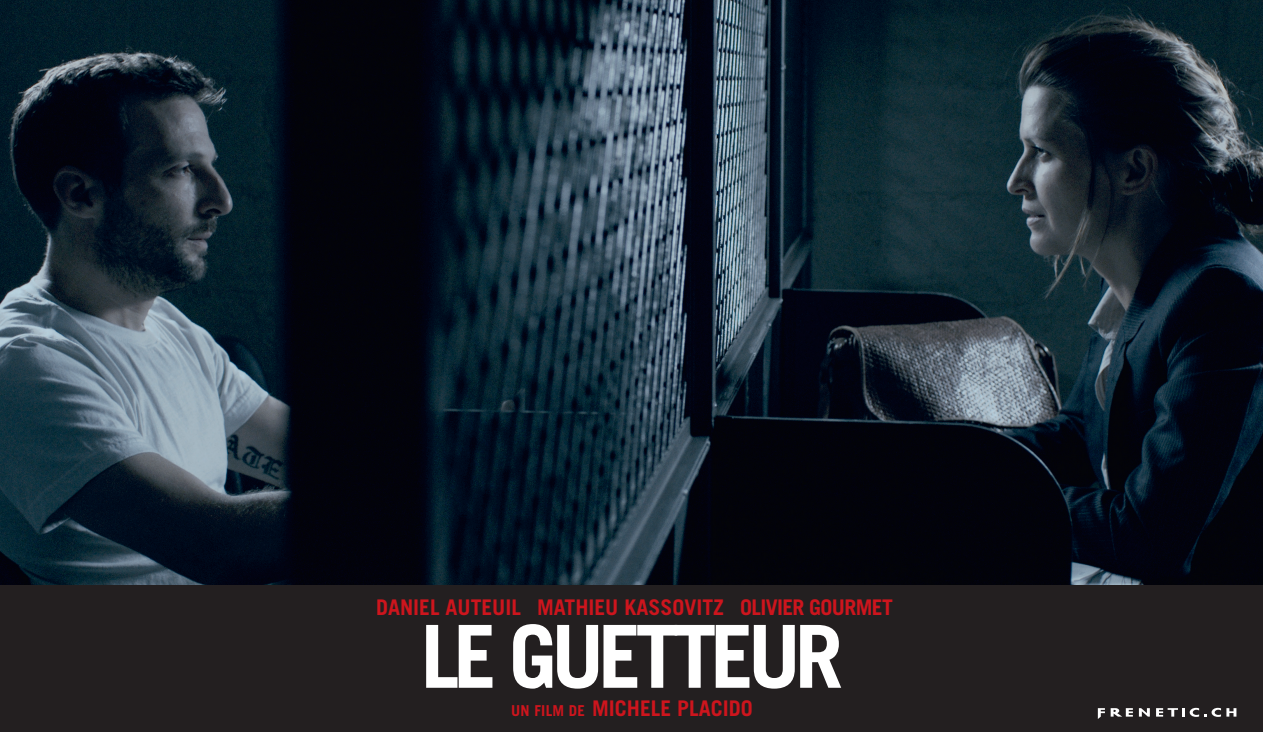
<style>
.page{position:relative;width:1263px;height:732px;background:#fff}
.page>*{position:absolute;margin:0;border:0;box-sizing:border-box;transform-origin:0 0}
.t1{font:700 87px "Trade Gothic";letter-spacing:-.07em;color:#fff}
.t2{font:700 21.6px "Trade Gothic";color:#cd151d}
.t3{font:700 15px "Trade Gothic";letter-spacing:.015em;color:#cd151d}
.s1{font-size:21.6px}
</style>
<div class="page">
<img style="left:0;top:0;width:1263px;height:584px">
<div style="left:0;top:584px;width:1263px;height:147px;background:#231f20"></div>
<svg style="left:1098px;top:708px;width:7px;height:10px"></svg>
<svg style="left:1139px;top:708px;width:11px;height:8px"></svg>
<svg style="left:1156px;top:707px;width:80px;height:9px"></svg>
<svg style="left:1111px;top:708px;width:22px;height:8px"></svg>
<p class="t2" style="left:376px;top:593px;width:35px">DANIEL</p>
<p class="t2" style="left:446px;top:593px;width:12px">AUTEUI</p>
<p class="t2" style="left:511px;top:593px;width:88px">L MATHIEU</p>
<p class="t2" style="left:624px;top:593px;width:270px">KASSOVITZ OLIVIER GOURMET</p>
<h1 class="t1" style="left:421px;top:603px;width:424px">LE GUETTEUR</h1>
<p class="t3" style="left:511px;top:701px;width:140px">UN FILM DE <span class="s1">MICHELE</span></p>
<p class="t2" style="left:677px;top:694px;width:77px">PLACIDO</p>
</div>
